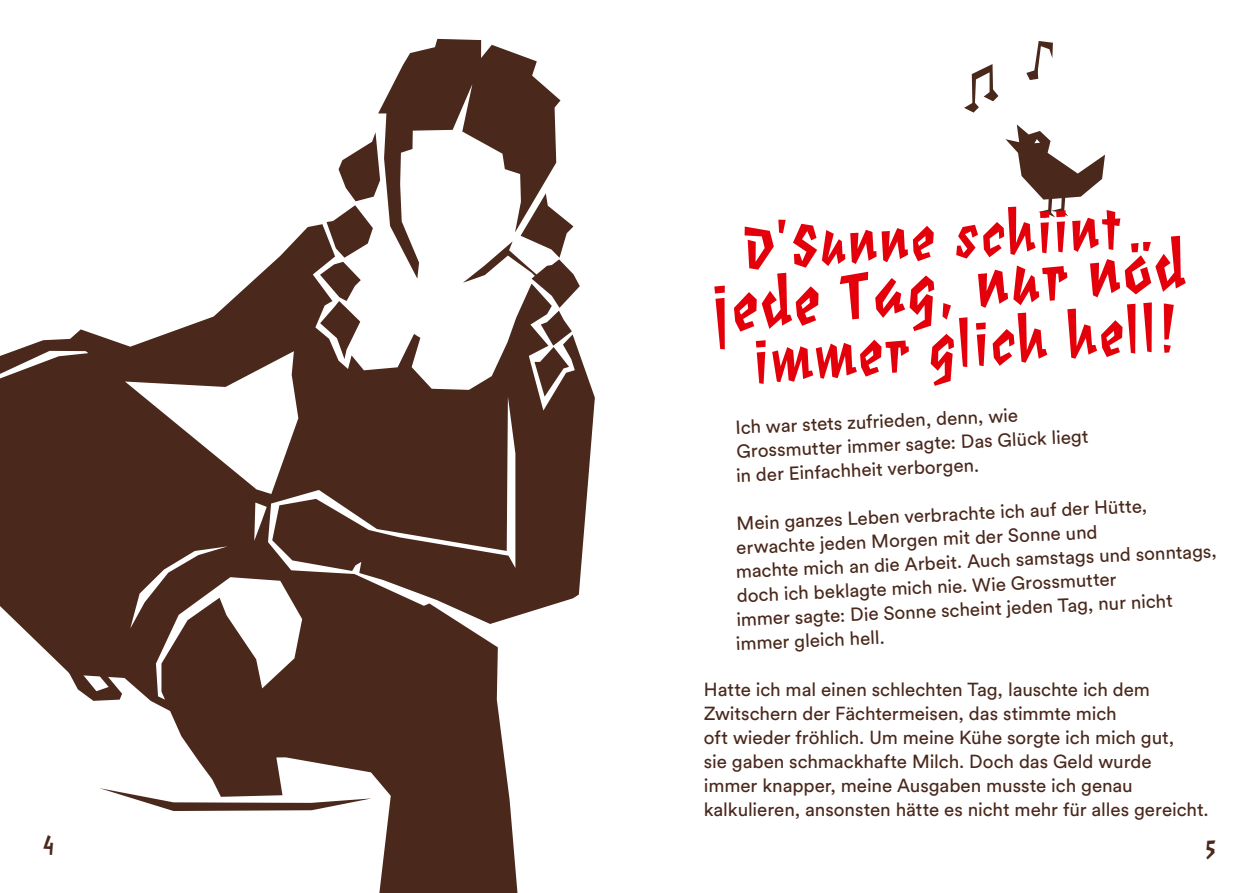
<style>
.page{position:relative;width:1259px;height:893px;background:#fff}
.page>*{position:absolute;margin:0;border:0;box-sizing:border-box;transform-origin:0 0}
.t1{font:700 70.05px "Elektrix";color:#e3000b}
.t2{font:700 65.7px "Elektrix";color:#e3000b}
.t3{font:700 63.45px "Elektrix";color:#e3000b}
.t4{font:18.75px/24.3px "Circular Std";letter-spacing:-.005em;color:#4a281c}
</style>
<div class="page">
<svg style="left:326px;top:39px;width:245px;height:185px"></svg>
<svg style="left:0;top:224px;width:595px;height:669px;fill:#4a281c"></svg>
<svg style="left:1005px;top:124px;width:100px;height:95px"></svg>
<svg style="left:964px;top:64px;width:34px;height:49px"></svg>
<svg style="left:1026px;top:41px;width:27px;height:39px"></svg>
<svg style="left:43px;top:835px;width:11px;height:21px"></svg>
<h3 class="t3" style="left:741px;top:211px;width:381px;rotate:-3deg">D’Sunne schiint</h3>
<h1 class="t1" style="left:708px;top:267px;width:476px;rotate:-5deg">jede Tag, nur nöd</h1>
<h2 class="t2" style="left:750px;top:325px;width:424px;rotate:-5deg">immer glich hell!</h2>
<p class="t4" style="left:734px;top:414px;width:355px;rotate:-2deg">Ich war stets zufrieden, denn, wie<br>Grossmutter immer sagte: Das Glück liegt in der Einfachheit verborgen.</p>
<p class="t4" style="left:731px;top:509px;width:485px;rotate:-2deg">Mein ganzes Leben verbrachte ich auf der Hütte, erwachte jeden Morgen mit der Sonne und<br>machte mich an die Arbeit. Auch samstags und sonntags, doch ich beklagte mich nie. Wie Grossmutter<br>immer sagte: Die Sonne scheint jeden Tag, nur nicht immer gleich hell.</p>
<p class="t4" style="left:704px;top:677px;width:506px">Hatte ich mal einen schlechten Tag, lauschte ich dem Zwitschern der Fächtermeisen, das stimmte mich<br>oft wieder fröhlich. Um meine Kühe sorgte ich mich gut,<br>sie gaben schmackhafte Milch. Doch das Geld wurde immer knapper, meine Ausgaben musste ich genau kalkulieren, ansonsten hätte es nicht mehr für alles gereicht.</p>
</div>
